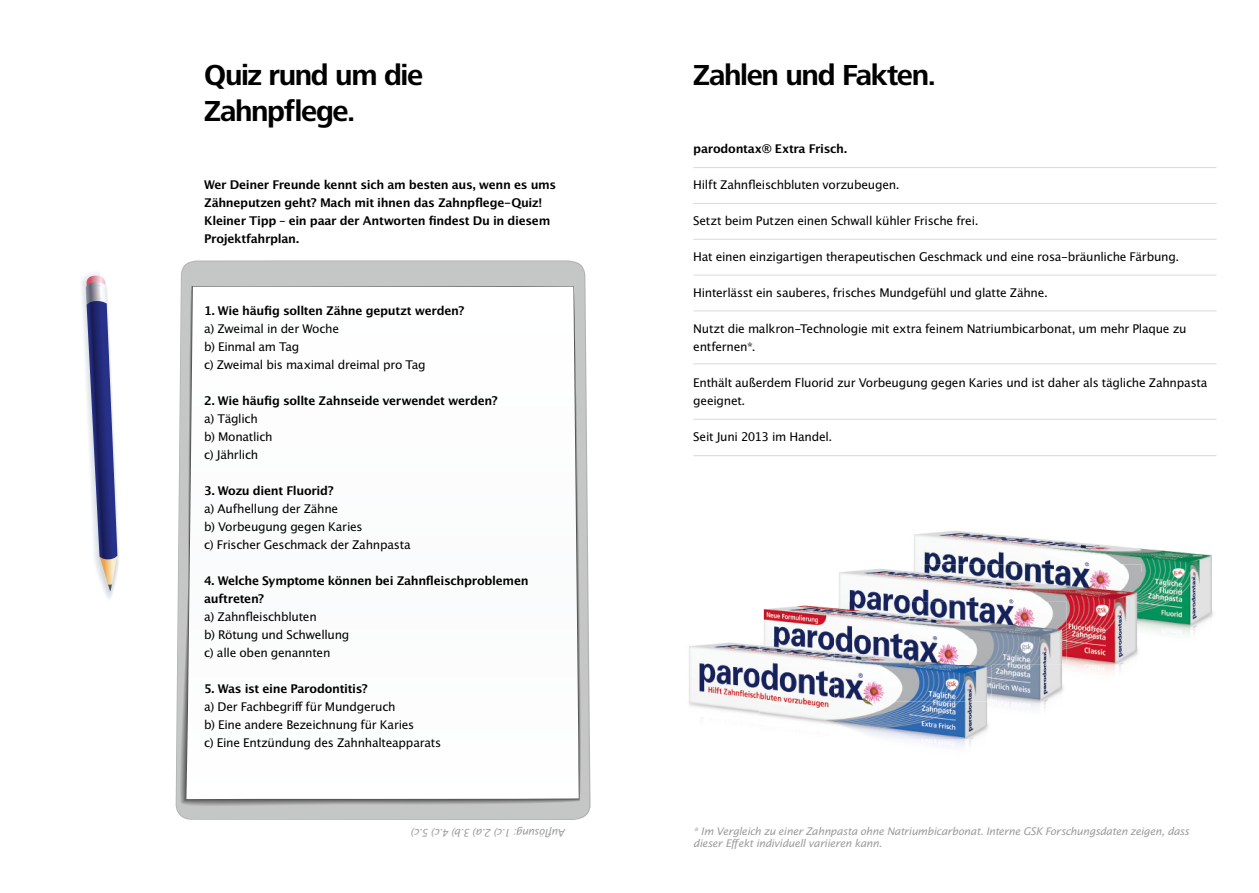
<style>
.page{position:relative;width:1259px;height:893px;background:#fff}
.page>*{position:absolute;margin:0;border:0;box-sizing:border-box;transform-origin:0 0}
.t1{font:700 30px/36px "Frutiger Next LTW1 G";letter-spacing:-.045em;color:#000}
.t2{font:12px/18px "Lucida San Rom";letter-spacing:-.025em;color:#000}
.t3{font:12px/18px "Lucida San Dem";letter-spacing:-.025em;color:#000}
.t4{font:10.5px/12px "Lucida San Rom Ita";letter-spacing:-.025em;color:#9c9d9d}
</style>
<div class="page">
<svg style="left:176px;top:261px;width:413px;height:559px;background:#c1c2c2"></svg>
<svg style="left:186px;top:287px;width:393px;height:512px"></svg>
<svg style="left:82px;top:273px;width:37px;height:326px"></svg>
<hr style="left:693px;top:167px;width:523px;height:1px;background:#dadada">
<hr style="left:693px;top:203px;width:523px;height:1px;background:#dadada">
<hr style="left:693px;top:311px;width:523px;height:1px;background:#dadada">
<hr style="left:693px;top:363px;width:523px;height:1px;background:#dadada">
<hr style="left:693px;top:419px;width:523px;height:1px;background:#dadada">
<hr style="left:693px;top:455px;width:523px;height:1px;background:#dadada">
<hr style="left:693px;top:239px;width:523px;height:1px;background:#dadada">
<hr style="left:693px;top:275px;width:523px;height:1px;background:#dadada">
<img style="left:914px;top:531px;width:298px;height:42px">
<img style="left:1141px;top:573px;width:72px;height:62px">
<img style="left:839px;top:569px;width:70px;height:33px">
<img style="left:1066px;top:664px;width:56px;height:9px">
<img style="left:909px;top:564px;width:232px;height:100px">
<img style="left:763px;top:605px;width:71px;height:34px">
<img style="left:995px;top:702px;width:51px;height:7px">
<img style="left:834px;top:602px;width:232px;height:100px">
<img style="left:909px;top:602px;width:157px;height:62px">
<img style="left:689px;top:642px;width:70px;height:73px">
<img style="left:907px;top:739px;width:65px;height:7px">
<img style="left:759px;top:639px;width:230px;height:100px">
<img style="left:834px;top:639px;width:157px;height:63px">
<img style="left:909px;top:639px;width:82px;height:25px">
<h1 class="t1" style="left:204px;top:58px;width:220px">Quiz rund um die<br>Zahnpflege.</h1>
<h1 class="t1" style="left:693px;top:58px;width:245px">Zahlen und Fakten.</h1>
<p class="t3" style="left:693px;top:141px;width:155px">parodontax® Extra Frisch.</p>
<p class="t2" style="left:693px;top:176px;width:208px">Hilft Zahnfleischbluten vorzubeugen.</p>
<p class="t2" style="left:693px;top:212px;width:287px">Setzt beim Putzen einen Schwall kühler Frische frei.</p>
<p class="t2" style="left:693px;top:248px;width:487px">Hat einen einzigartigen therapeutischen Geschmack und eine rosa-bräunliche Färbung.</p>
<p class="t2" style="left:693px;top:284px;width:356px">Hinterlässt ein sauberes, frisches Mundgefühl und glatte Zähne.</p>
<p class="t2" style="left:693px;top:320px;width:495px">Nutzt die malkron-Technologie mit extra feinem Natriumbicarbonat, um mehr Plaque zu entfernen*.</p>
<p class="t2" style="left:693px;top:374px;width:515px">Enthält außerdem Fluorid zur Vorbeugung gegen Karies und ist daher als tägliche Zahnpasta geeignet.</p>
<p class="t2" style="left:693px;top:428px;width:140px">Seit Juni 2013 im Handel.</p>
<p class="t3" style="left:204px;top:176px;width:353px">Wer Deiner Freunde kennt sich am besten aus, wenn es ums Zähneputzen geht? Mach mit ihnen das Zahnpflege-Quiz!<br>Kleiner Tipp – ein paar der Antworten findest Du in diesem Projektfahrplan.</p>
<p class="t3" style="left:204px;top:302px;width:262px">1. Wie häufig sollten Zähne geputzt werden?</p>
<p class="t2" style="left:204px;top:320px;width:223px">a) Zweimal in der Woche<br>b) Einmal am Tag<br>c) Zweimal bis maximal dreimal pro Tag</p>
<p class="t3" style="left:204px;top:392px;width:295px">2. Wie häufig sollte Zahnseide verwendet werden?</p>
<p class="t2" style="left:204px;top:410px;width:70px">a) Täglich<br>b) Monatlich c) Jährlich</p>
<p class="t3" style="left:204px;top:482px;width:131px">3. Wozu dient Fluorid?</p>
<p class="t2" style="left:204px;top:500px;width:208px">a) Aufhellung der Zähne<br>b) Vorbeugung gegen Karies<br>c) Frischer Geschmack der Zahnpasta</p>
<p class="t3" style="left:204px;top:572px;width:326px">4. Welche Symptome können bei Zahnfleischproblemen auftreten?</p>
<p class="t2" style="left:204px;top:608px;width:147px">a) Zahnfleischbluten<br>b) Rötung und Schwellung c) alle oben genannten</p>
<p class="t3" style="left:204px;top:680px;width:165px">5. Was ist eine Parodontitis?</p>
<p class="t2" style="left:204px;top:698px;width:239px">a) Der Fachbegriff für Mundgeruch<br>b) Eine andere Bezeichnung für Karies<br>c) Eine Entzündung des Zahnhalteapparats</p>
<p class="t4" style="left:566px;top:838px;width:155px;rotate:-180deg">Auflösung: 1.c) 2.a) 3.b) 4.c) 5.c)</p>
<p class="t4" style="left:693px;top:826px;width:497px">* Im Vergleich zu einer Zahnpasta ohne Natriumbicarbonat. Interne GSK Forschungsdaten zeigen, dass dieser Effekt individuell variieren kann.</p>
</div>
